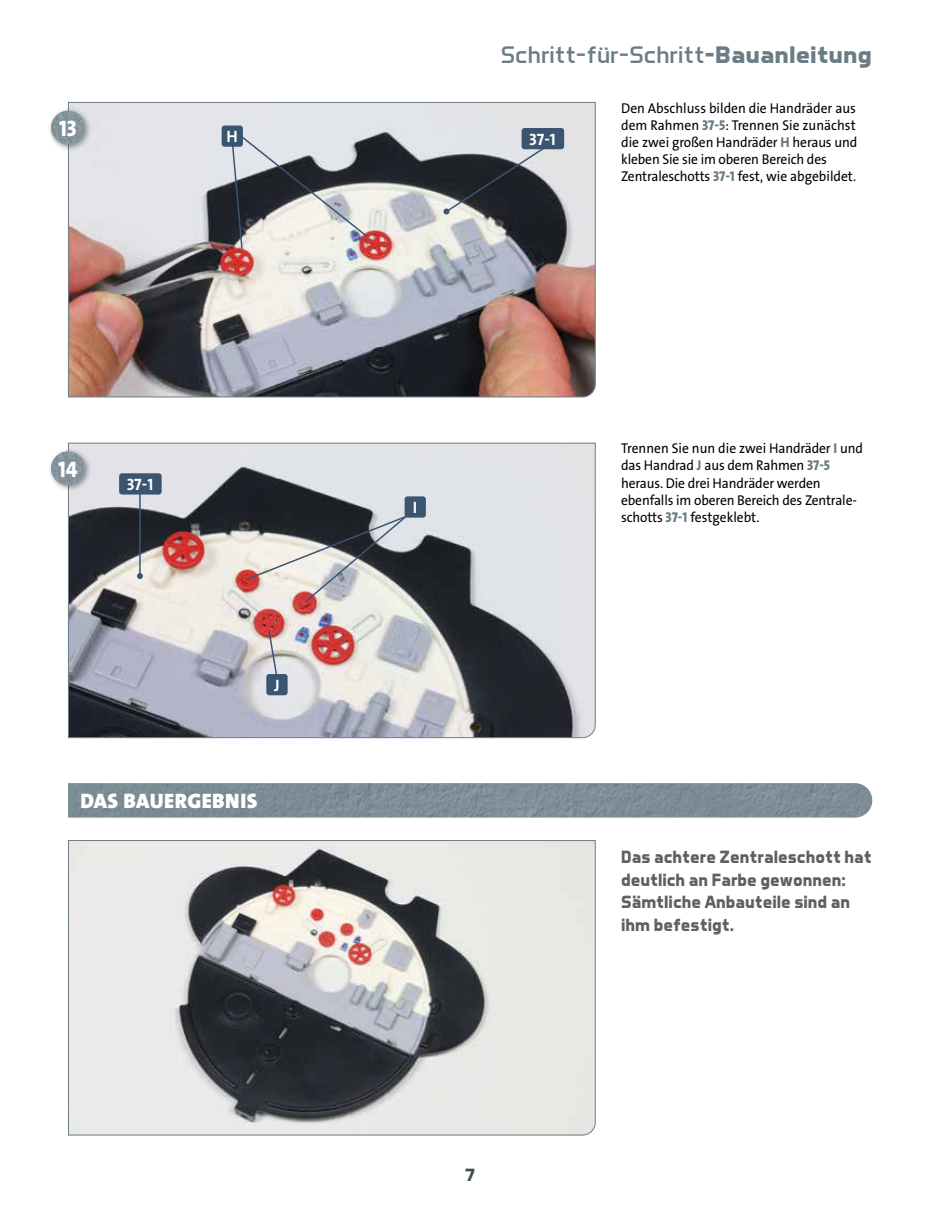
<style>
.page{position:relative;width:936px;height:1212px;background:#fff}
.page>*{position:absolute;margin:0;border:0;box-sizing:border-box;transform-origin:0 0}
.t1{font:24.3px "Aero Matics";color:#6b7c85;scale:1.11 1}
.t2{font:800 22.5px "The Sans Os F";color:#fff;scale:.95 1}
.t3{font:900 21px "The Sans Os F";letter-spacing:.02em;color:#fff}
.t4{font:700 18px/22.6px "Aero Matics";color:#5c6062}
.t5{font:700 18px "Aero Matics";color:#3f4e55}
.t6{font:700 16.5px "The Sans Os F";color:#fff}
.t7{font:14.25px/17.1px "The Sans Os F";letter-spacing:-.01em;color:#000;scale:.95 1}
.s1{font-weight:700}
.s2{font-weight:800;color:#6b7c85}
</style>
<div class="page">
<img style="left:68px;top:102px;width:528px;height:296px">
<svg style="left:68px;top:442px;width:528px;height:296px;background:#aaa7ad"></svg>
<svg style="left:68px;top:840px;width:528px;height:296px;background:#b7b7b7"></svg>
<div style="left:47px;top:106px;width:45px;height:46px;background:#000;opacity:.4"></div>
<img style="left:51px;top:111px;width:34px;height:34px;border-radius:17px">
<img style="left:68px;top:783px;width:804px;height:34px">
<div style="left:47px;top:447px;width:45px;height:46px;background:#000;opacity:.4"></div>
<img style="left:51px;top:451px;width:34px;height:34px;border-radius:17px">
<svg style="left:443px;top:144px;width:106px;height:71px;background:#575a5f"></svg>
<div style="left:521px;top:128px;width:43px;height:21px;background:#3b5571;border-radius:3px"></div>
<div style="left:222px;top:125px;width:21px;height:22px;background:#3b5571;border-radius:3px"></div>
<svg style="left:231px;top:129px;width:137px;height:121px;background:#a4a4a7"></svg>
<hr style="left:139px;top:486px;width:2px;height:90px;background:#3b5571">
<svg style="left:137px;top:573px;width:6px;height:6px"></svg>
<div style="left:119px;top:473px;width:43px;height:21px;background:#3b5571;border-radius:3px"></div>
<div style="left:404px;top:496px;width:22px;height:22px;background:#3b5571;border-radius:3px"></div>
<svg style="left:246px;top:514px;width:162px;height:90px;background:#a19d9d"></svg>
<svg style="left:267px;top:629px;width:12px;height:45px"></svg>
<div style="left:266px;top:674px;width:21px;height:21px;background:#3b5571;border-radius:3px"></div>
<h2 class="t2" style="left:59px;top:114px;width:20px">13</h2>
<h1 class="t1" style="left:501px;top:40px;width:336px">Schritt-für-Schritt<span class="s1">-Bauanleitung</span></h1>
<p class="t6" style="left:226px;top:126px;width:13px">H</p>
<p class="t6" style="left:529px;top:129px;width:28px">37-1</p>
<p class="t7" style="left:621px;top:99px;width:250px">Den Abschluss bilden die Handräder aus dem Rahmen <span class="s2">37-5</span>: Trennen Sie zunächst die zwei großen Handräder <span class="s2">H</span> heraus und kleben Sie sie im oberen Bereich des Zentraleschotts <span class="s2">37-1</span> fest, wie abgebildet.</p>
<h2 class="t2" style="left:58px;top:455px;width:22px">14</h2>
<p class="t6" style="left:127px;top:474px;width:28px">37-1</p>
<p class="t6" style="left:274px;top:675px;width:7px">J</p>
<p class="t6" style="left:413px;top:497px;width:6px">I</p>
<p class="t7" style="left:621px;top:440px;width:256px">Trennen Sie nun die zwei Handräder <span class="s2">I</span> und das Handrad <span class="s2">J</span> aus dem Rahmen <span class="s2">37-5 </span>heraus. Die drei Handräder werden ebenfalls im oberen Bereich des Zentrale&shy;schotts <span class="s2">37-1</span> festgeklebt.</p>
<h3 class="t3" style="left:80px;top:787px;width:178px">DAS BAUERGEBNIS</h3>
<p class="t5" style="left:465px;top:1164px;width:12px">7</p>
<p class="t4" style="left:621px;top:845px;width:252px">Das achtere Zentraleschott hat deutlich an Farbe gewonnen:<br>Sämtliche Anbauteile sind an ihm befestigt.</p>
</div>
